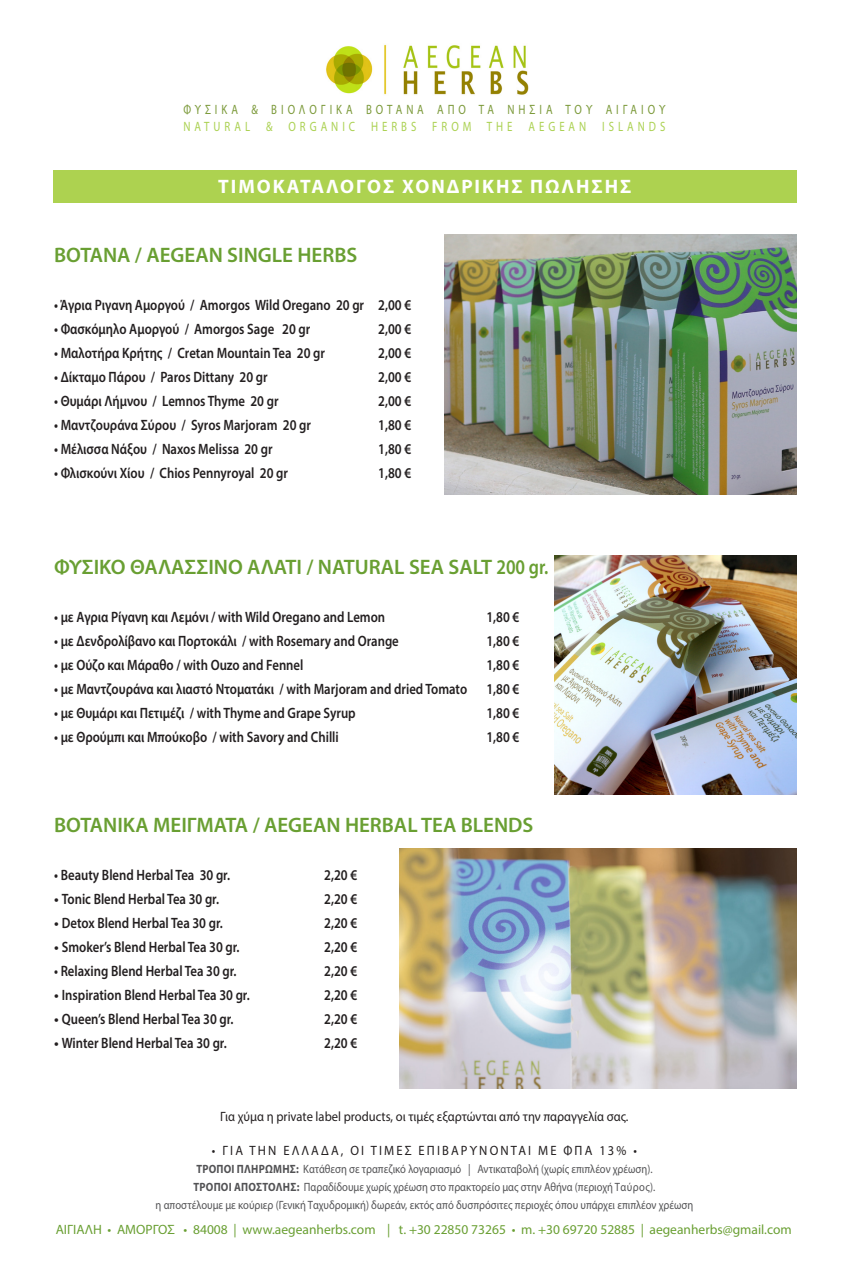
<style>
.page{position:relative;width:851px;height:1276px;background:#fff}
.page>*{position:absolute;margin:0;border:0;box-sizing:border-box;transform-origin:0 0}
.t1{font:600 21px "Myriad Pro";color:#699f32}
.t2{font:700 19.5px "Myriad Pro";letter-spacing:.1em;color:#fff}
.Paragraph_Style_1{font:600 15px "Myriad Pro";color:#231f20;scale:.85 1}
.Paragraph_Style_1-2{font:600 15px "Myriad Pro";color:#231f20}
.t3{font:13.5px "Myriad Pro";color:#699f32}
.t4{font:13.5px "Myriad Pro";color:#231f20;scale:.93 1}
.t5{font:13.5px "Myriad Pro";letter-spacing:.17em;color:#231f20;scale:.93 1}
.t6{font:13.5px "Myriad Pro";letter-spacing:.37em;color:#7b9939;scale:.8 1}
.t7{font:13.5px "Myriad Pro";letter-spacing:.37em;color:#abd151;scale:.8 1}
.t8{font:12px "Myriad Pro";color:#535355;scale:.88 1}
.s1{font-weight:700}
</style>
<div class="page">
<div style="left:53px;top:170px;width:743px;height:33px;background:#add250"></div>
<img style="left:326px;top:44px;width:203px;height:51px">
<img style="left:444px;top:234px;width:352px;height:261px">
<img style="left:555px;top:555px;width:241px;height:239px">
<img style="left:400px;top:848px;width:396px;height:241px">
<p class="t6" style="left:183px;top:101px;width:604px">ΦΥΣΙΚΑ &amp; ΒΙΟΛΟΓΙΚΑ ΒΟΤΑΝΑ ΑΠΟ ΤΑ ΝΗΣΙΑ ΤΟΥ ΑΙΓΑΙΟΥ</p>
<p class="t7" style="left:183px;top:118px;width:604px">NATURAL &amp; ORGANIC HERBS FROM ΤHE AEGEAN ISLANDS</p>
<p class="t2" style="left:218px;top:174px;width:415px">ΤΙΜΟΚΑΤΑΛΟΓΟΣ ΧΟΝΔΡΙΚΗΣ ΠΩΛΗΣΗΣ</p>
<p class="t1" style="left:54px;top:242px;width:305px">ΒΟΤΑΝΑ / AEGEAN SINGLE HERBS</p>
<p class="Paragraph_Style_1" style="left:54px;top:296px;width:421px">• Άγρια Ριγανη Αμοργού / Amorgos Wild Oregano 20 gr 2,00 €</p>
<p class="Paragraph_Style_1" style="left:54px;top:320px;width:303px">• Φασκόμηλο Αμοργού / Amorgos Sage 20 gr</p>
<p class="Paragraph_Style_1" style="left:378px;top:320px;width:40px">2,00 €</p>
<p class="Paragraph_Style_1" style="left:54px;top:344px;width:320px">• Μαλοτήρα Κρήτης / Cretan Mountain Tea 20 gr</p>
<p class="Paragraph_Style_1" style="left:378px;top:344px;width:40px">2,00 €</p>
<p class="Paragraph_Style_1" style="left:54px;top:368px;width:253px">• Δίκταμο Πάρου / Paros Dittany 20 gr</p>
<p class="Paragraph_Style_1" style="left:378px;top:368px;width:40px">2,00 €</p>
<p class="Paragraph_Style_1" style="left:54px;top:392px;width:265px">• Θυμάρι Λήμνου / Lemnos Thyme 20 gr</p>
<p class="Paragraph_Style_1" style="left:378px;top:392px;width:40px">2,00 €</p>
<p class="Paragraph_Style_1" style="left:54px;top:416px;width:304px">• Μαντζουράνα Σύρου / Syros Marjoram 20 gr</p>
<p class="Paragraph_Style_1" style="left:378px;top:416px;width:40px">1,80 €</p>
<p class="Paragraph_Style_1" style="left:54px;top:440px;width:258px">• Μέλισσα Νάξου / Naxos Melissa 20 gr</p>
<p class="Paragraph_Style_1" style="left:378px;top:440px;width:40px">1,80 €</p>
<p class="Paragraph_Style_1" style="left:54px;top:464px;width:277px">• Φλισκούνι Χίου / Chios Pennyroyal 20 gr</p>
<p class="Paragraph_Style_1" style="left:378px;top:464px;width:40px">1,80 €</p>
<p class="t1" style="left:54px;top:554px;width:496px">ΦΥΣΙΚΟ ΘΑΛΑΣΣΙΝΟ ΑΛΑΤΙ / NATURAL SEA SALT 200 gr.</p>
<p class="Paragraph_Style_1" style="left:54px;top:608px;width:391px">• με Αγρια Ρίγανη και Λεμόνι / with Wild Oregano and Lemon</p>
<p class="Paragraph_Style_1" style="left:486px;top:608px;width:40px">1,80 €</p>
<p class="Paragraph_Style_1" style="left:54px;top:632px;width:407px">• με Δενδρολίβανο και Πορτοκάλι / with Rosemary and Orange</p>
<p class="Paragraph_Style_1" style="left:486px;top:632px;width:40px">1,80 €</p>
<p class="Paragraph_Style_1" style="left:54px;top:656px;width:295px">• με Ούζο και Μάραθο / with Ouzo and Fennel</p>
<p class="Paragraph_Style_1" style="left:486px;top:656px;width:40px">1,80 €</p>
<p class="Paragraph_Style_1" style="left:54px;top:680px;width:487px">• με Μαντζουράνα και λιαστό Ντοματάκι / with Marjoram and dried Tomato</p>
<p class="Paragraph_Style_1" style="left:486px;top:680px;width:40px">1,80 €</p>
<p class="Paragraph_Style_1" style="left:54px;top:704px;width:356px">• με Θυμάρι και Πετιμέζι / with Thyme and Grape Syrup</p>
<p class="Paragraph_Style_1" style="left:486px;top:704px;width:40px">1,80 €</p>
<p class="Paragraph_Style_1" style="left:54px;top:728px;width:336px">• με Θρούμπι και Μπούκοβο / with Savory and Chilli</p>
<p class="Paragraph_Style_1" style="left:486px;top:728px;width:40px">1,80 €</p>
<p class="t1" style="left:54px;top:812px;width:481px">ΒΟΤΑΝΙΚΑ ΜΕΙΓΜΑΤΑ / AEGEAN HERBAL TEA BLENDS</p>
<p class="Paragraph_Style_1" style="left:54px;top:866px;width:208px">• Beauty Blend Herbal Tea 30 gr.</p>
<p class="Paragraph_Style_1" style="left:324px;top:866px;width:40px">2,20 €</p>
<p class="Paragraph_Style_1-2" style="left:54px;top:890px;width:166px">• Tonic Blend Herbal Tea 30 gr.</p>
<p class="Paragraph_Style_1" style="left:324px;top:890px;width:40px">2,20 €</p>
<p class="Paragraph_Style_1-2" style="left:54px;top:914px;width:170px">• Detox Blend Herbal Tea 30 gr.</p>
<p class="Paragraph_Style_1" style="left:324px;top:914px;width:40px">2,20 €</p>
<p class="Paragraph_Style_1-2" style="left:54px;top:938px;width:187px">• Smoker’s Blend Herbal Tea 30 gr.</p>
<p class="Paragraph_Style_1" style="left:324px;top:938px;width:40px">2,20 €</p>
<p class="Paragraph_Style_1" style="left:54px;top:962px;width:216px">• Relaxing Blend Herbal Tea 30 gr.</p>
<p class="Paragraph_Style_1" style="left:324px;top:962px;width:40px">2,20 €</p>
<p class="Paragraph_Style_1-2" style="left:54px;top:986px;width:197px">• Inspiration Blend Herbal Tea 30 gr.</p>
<p class="Paragraph_Style_1" style="left:324px;top:986px;width:40px">2,20 €</p>
<p class="Paragraph_Style_1-2" style="left:54px;top:1010px;width:181px">• Queen’s Blend Herbal Tea 30 gr.</p>
<p class="Paragraph_Style_1" style="left:324px;top:1010px;width:40px">2,20 €</p>
<p class="Paragraph_Style_1-2" style="left:54px;top:1034px;width:174px">• Winter Blend Herbal Tea 30 gr.</p>
<p class="Paragraph_Style_1" style="left:324px;top:1034px;width:40px">2,20 €</p>
<p class="t4" style="left:220px;top:1108px;width:440px">Για χύμα η private label products, οι τιμές εξαρτώνται από την παραγγελία σας.</p>
<p class="t5" style="left:212px;top:1142px;width:458px">• ΓΙΑ ΤΗΝ ΕΛΛΑΔΑ, ΟΙ ΤΙΜΕΣ ΕΠΙΒΑΡΥΝΟΝΤΑΙ ΜΕ ΦΠΑ 13% •</p>
<p class="t8" style="left:196px;top:1162px;width:519px"><span class="s1">ΤΡΌΠΟΙ ΠΛΗΡΩΜΉΣ:</span> Κατάθεση σε τραπεζικό λογαριασμό | Αντικαταβολή (χωρίς επιπλέον χρέωση).</p>
<p class="t8" style="left:193px;top:1180px;width:526px"><span class="s1">ΤΡΌΠΟΙ ΑΠΟΣΤΟΛΉΣ:</span> Παραδίδουμε χωρίς χρέωση στο πρακτορείο μας στην Αθήνα (περιοχή Ταύρος).</p>
<p class="t8" style="left:155px;top:1198px;width:612px">η αποστέλουμε με κούριερ (Γενική Ταχυδρομική) δωρεάν, εκτός από δυσπρόσιτες περιοχές όπου υπάρχει επιπλέον χρέωση</p>
<p class="t3" style="left:56px;top:1220px;width:737px">ΑΙΓΙΑΛΗ • ΑΜΟΡΓΟΣ • 84008 | www.aegeanherbs.com | t. +30 22850 73265 • m. +30 69720 52885 | aegeanherbs@gmail.com</p>
</div>
